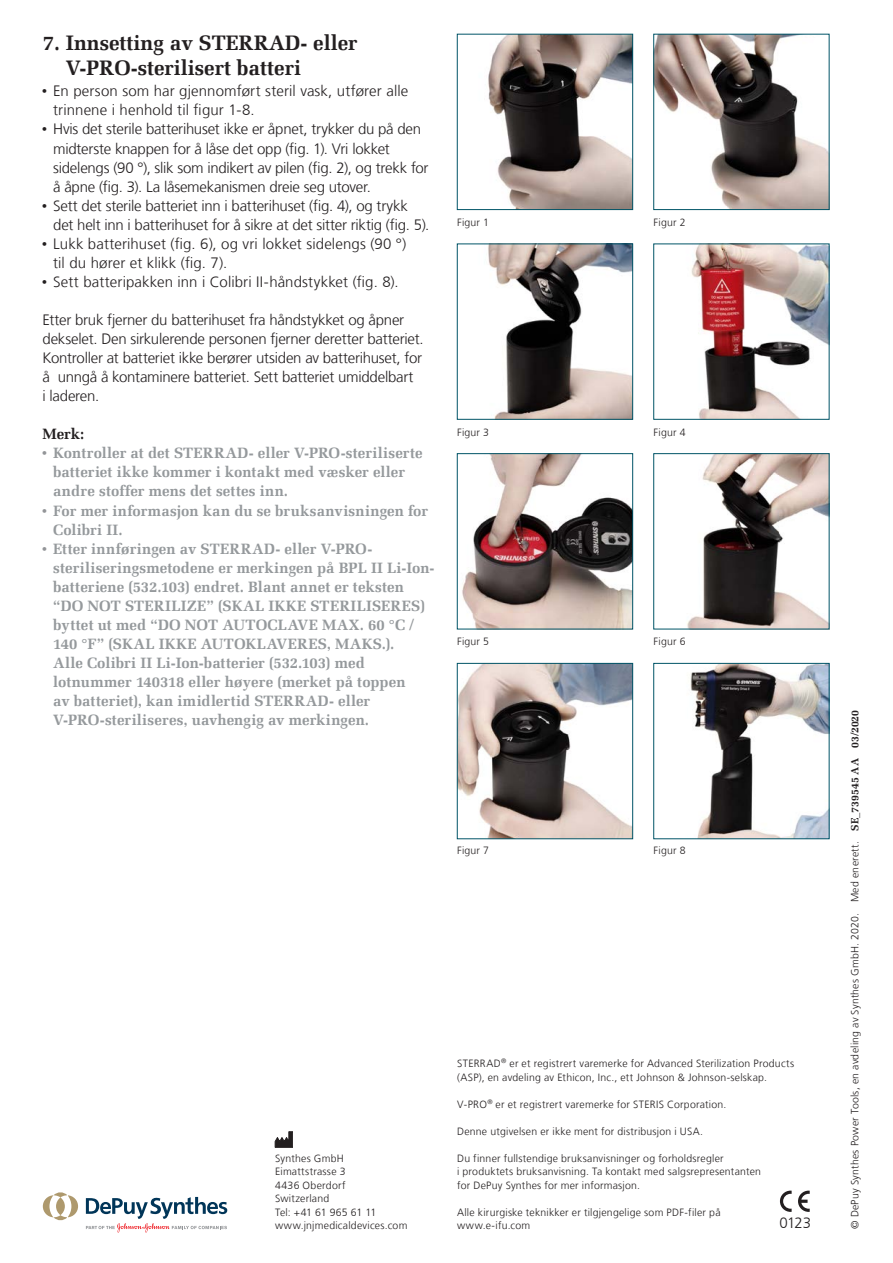
<style>
.page{position:relative;width:893px;height:1263px;background:#fff}
.page>*{position:absolute;margin:0;border:0;box-sizing:border-box;transform-origin:0 0}
._04_Step_number{font:700 21px/25.5px "Melior Com";color:#231f20}
.t1{font:700 15px/19px "Melior Com";letter-spacing:.01em;color:#95999c}
._07_EN_Body_Copy{font:300 15px/19px "Frutiger LT Com";letter-spacing:-.015em;color:#231f20}
._07_EN_Body_Copy-2{font:300 15px/19px "Frutiger LT Com";letter-spacing:.01em;color:#231f20}
._11_EN_Call_out{font:700 15px "Melior Com";color:#231f20}
._18_Footnote_Caption{font:300 10.5px/13.5px "Frutiger LT Com";letter-spacing:.02em;color:#231f20}
._20_Copyright{font:300 10.5px "Frutiger LT Com";letter-spacing:.02em;color:#231f20}
._18_Footnote_Caption-2{font:300 10.5px "Frutiger LT Com";letter-spacing:-.03em;color:#231f20}
.s1{font-family:"Universal Newswith Comm Pi";font-weight:400}
.s2{font-family:"Universal Newswith Comm Pi";font-weight:400;color:#939598}
.s3{font-family:"Melior Com";font-weight:700}
</style>
<div class="page">
<svg style="left:780px;top:1190px;width:12px;height:22px"></svg>
<svg style="left:798px;top:1190px;width:12px;height:22px"></svg>
<img style="left:488px;top:36px;width:143px;height:172px">
<div style="left:457px;top:34px;width:176px;height:176px;border:1px solid #005467"></div>
<img style="left:462px;top:455px;width:169px;height:172px">
<div style="left:457px;top:453px;width:176px;height:176px;border:1px solid #005467"></div>
<img style="left:488px;top:246px;width:143px;height:171px">
<div style="left:457px;top:244px;width:176px;height:175px;border:1px solid #005467"></div>
<img style="left:459px;top:665px;width:172px;height:172px">
<div style="left:457px;top:663px;width:176px;height:176px;border:1px solid #005467"></div>
<img style="left:656px;top:36px;width:171px;height:172px">
<div style="left:654px;top:34px;width:175px;height:176px;border:1px solid #005467"></div>
<img style="left:687px;top:455px;width:140px;height:172px">
<img style="left:691px;top:246px;width:136px;height:171px">
<img style="left:690px;top:665px;width:137px;height:172px">
<div style="left:654px;top:663px;width:175px;height:176px;border:1px solid #005467"></div>
<svg style="left:275px;top:1131px;width:18px;height:16px"></svg>
<svg style="left:43px;top:1192px;width:35px;height:29px"></svg>
<svg style="left:86px;top:1197px;width:141px;height:35px"></svg>
<p class="_04_Step_number" style="left:66px;top:30px;width:293px;text-indent:-23px">7. Innsetting av STERRAD- eller<br>V-PRO-sterilisert batteri</p>
<p class="_07_EN_Body_Copy-2" style="left:53px;top:82px;width:357px;text-indent:-11px"><span class="s1">•</span> En person som har gjennomført steril vask, utfører alle trinnene i henhold til figur 1-8.</p>
<p class="_07_EN_Body_Copy" style="left:53px;top:120px;width:377px;text-indent:-11px"><span class="s1">•</span> Hvis det sterile batterihuset ikke er åpnet, trykker du på den midterste knappen for å låse det opp (fig. 1). Vri lokket sidelengs (90 °), slik som indikert av pilen (fig. 2), og trekk for å åpne (fig. 3). La låsemekanismen dreie seg utover.</p>
<p class="_07_EN_Body_Copy" style="left:53px;top:196px;width:378px;text-indent:-11px"><span class="s1">•</span> Sett det sterile batteriet inn i batterihuset (fig. 4), og trykk det helt inn i batterihuset for å sikre at det sitter riktig (fig. 5).</p>
<p class="_07_EN_Body_Copy-2" style="left:53px;top:234px;width:355px;text-indent:-11px"><span class="s1">•</span> Lukk batterihuset (fig. 6), og vri lokket sidelengs (90 °) til du hører et klikk (fig. 7).</p>
<p class="_07_EN_Body_Copy-2" style="left:43px;top:272px;width:358px"><span class="s1">•</span> Sett batteripakken inn i Colibri II-håndstykket (fig. 8).</p>
<p class="_07_EN_Body_Copy" style="left:43px;top:310px;width:383px">Etter bruk fjerner du batterihuset fra håndstykket og åpner dekselet. Den sirkulerende personen fjerner deretter batteriet.<br>Kontroller at batteriet ikke berører utsiden av batterihuset, for å unngå å kontaminere batteriet. Sett batteriet umiddelbart<br>i laderen.</p>
<p class="_11_EN_Call_out" style="left:43px;top:425px;width:43px">Merk:</p>
<p class="t1" style="left:53px;top:444px;width:371px;text-indent:-11px"><span class="s2">•</span> Kontroller at det STERRAD- eller V-PRO-steriliserte batteriet ikke kommer i kontakt med væsker eller andre stoffer mens det settes inn.</p>
<p class="t1" style="left:53px;top:501px;width:377px;text-indent:-11px"><span class="s2">•</span> For mer informasjon kan du se bruksanvisningen for<br>Colibri II.</p>
<p class="t1" style="left:53px;top:539px;width:383px;text-indent:-11px"><span class="s2">•</span> Etter innføringen av STERRAD- eller V-PRO&shy;steriliseringsmetodene er merkingen på BPL II Li-Ion&shy;batteriene (532.103) endret. Blant annet er teksten “DO NOT STERILIZE” (SKAL IKKE STERILISERES) byttet ut med “DO NOT AUTOCLAVE MAX. 60 °C / 140 °F” (SKAL IKKE AUTOKLAVERES, MAKS.).<br>Alle Colibri II Li-Ion-batterier (532.103) med lotnummer 140318 eller høyere (merket på toppen<br>av batteriet), kan imidlertid STERRAD- eller V-PRO-steriliseres, uavhengig av merkingen.</p>
<p class="_18_Footnote_Caption" style="left:457px;top:216px;width:33px">Figur 1</p>
<p class="_18_Footnote_Caption" style="left:457px;top:425px;width:33px">Figur 3</p>
<p class="_18_Footnote_Caption" style="left:457px;top:635px;width:33px">Figur 5</p>
<p class="_18_Footnote_Caption" style="left:457px;top:844px;width:33px">Figur 7</p>
<p class="_18_Footnote_Caption" style="left:654px;top:216px;width:33px">Figur 2</p>
<p class="_18_Footnote_Caption" style="left:654px;top:425px;width:33px">Figur 4</p>
<p class="_18_Footnote_Caption" style="left:654px;top:635px;width:33px">Figur 6</p>
<p class="_18_Footnote_Caption" style="left:654px;top:844px;width:33px">Figur 8</p>
<p class="_18_Footnote_Caption" style="left:275px;top:1151px;width:70px">Synthes GmbH</p>
<p class="_18_Footnote_Caption" style="left:275px;top:1165px;width:72px">Eimattstrasse 3</p>
<p class="_18_Footnote_Caption" style="left:275px;top:1178px;width:72px">4436 Oberdorf</p>
<p class="_18_Footnote_Caption" style="left:275px;top:1192px;width:56px">Switzerland</p>
<p class="_18_Footnote_Caption-2" style="left:275px;top:1206px;width:103px">Tel: +41 61 965 61 11</p>
<p class="_18_Footnote_Caption" style="left:275px;top:1219px;width:134px">www.jnjmedicaldevices.com</p>
<p class="_18_Footnote_Caption" style="left:457px;top:1057px;width:339px">STERRAD<sup>®</sup> er et registrert varemerke for Advanced Sterilization Products (ASP), en avdeling av Ethicon, Inc., ett Johnson &amp; Johnson-selskap.</p>
<p class="_18_Footnote_Caption" style="left:457px;top:1097px;width:271px">V-PRO<sup>®</sup> er et registrert varemerke for STERIS Corporation.</p>
<p class="_18_Footnote_Caption" style="left:457px;top:1124px;width:248px">Denne utgivelsen er ikke ment for distribusjon i USA.</p>
<p class="_18_Footnote_Caption" style="left:457px;top:1151px;width:305px">Du finner fullstendige bruksanvisninger og forholdsregler<br>i produktets bruksanvisning. Ta kontakt med salgsrepresentanten for DePuy Synthes for mer informasjon.</p>
<p class="_18_Footnote_Caption" style="left:457px;top:1205px;width:265px">Alle kirurgiske teknikker er tilgjengelige som PDF-filer på</p>
<p class="_18_Footnote_Caption" style="left:457px;top:1219px;width:75px">www.e-ifu.com</p>
<p class="_07_EN_Body_Copy" style="left:779px;top:1213px;width:33px">0123</p>
<p class="_20_Copyright" style="left:849px;top:1229px;width:521px;rotate:-90deg">© DePuy Synthes Power Tools, en avdeling av Synthes GmbH. 2020. Med enerett. <span class="s3">SE_739545 AA 03/2020</span></p>
</div>
